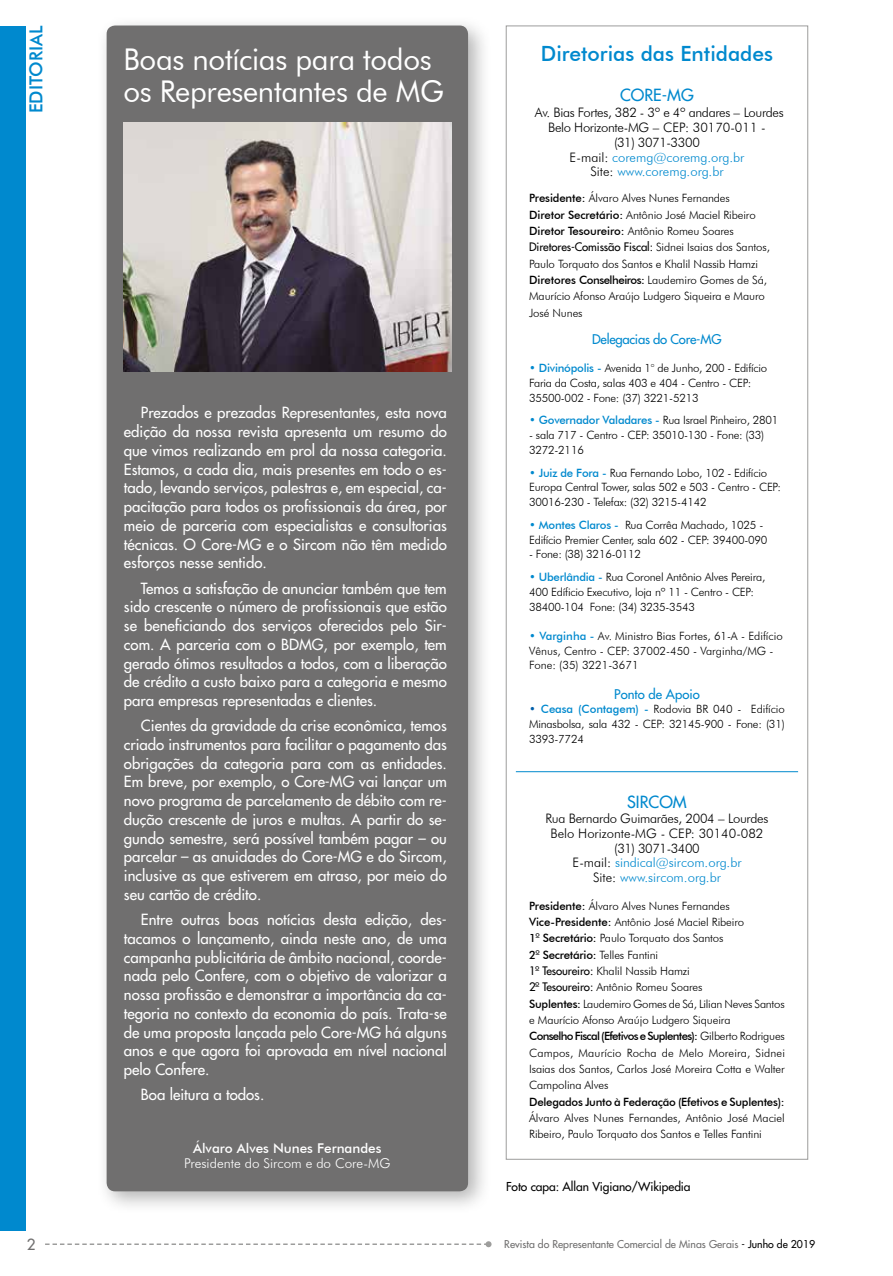
<style>
.page{position:relative;width:893px;height:1276px;background:#fff}
.page>*{position:absolute;margin:0;border:0;box-sizing:border-box;transform-origin:0 0}
.t1{font:30px/31.5px "Futura BT";letter-spacing:-.01em;color:#fff}
.t2{font:500 21px "Futura BT";color:#0089ce}
.t3{font:500 18px "Futura BT";color:#0089ce}
.t4{font:16.35px "Futura LT";color:#0089ce}
.t5{font:15px/18.8px "Futura LT";color:#fff;text-align:justify}
.t6{font:15px "Futura LT";color:#706f6f}
.t7{font:300 13.5px "Futura BT";color:#fff}
.t8{font:500 13.5px "Futura BT";color:#fff}
.t9{font:300 13.05px/14.7px "Futura BT";letter-spacing:-.025em;color:#000;text-align:center}
.t10{font:300 13.05px/14.7px "Futura BT";color:#000;text-align:center}
.t11{font:13.05px "Futura LT";letter-spacing:-.02em;color:#0089ce}
.t12{font:13.05px "Futura LT";color:#0089ce}
.t13{font:12px "Futura LT";letter-spacing:-.005em;color:#000}
.t14{font:300 11.4px/16.4px "Futura BT";letter-spacing:-.01em;color:#000}
.t15{font:11.4px "Futura";letter-spacing:-.01em;color:#000}
.t16{font:500 11.4px "Futura BT";letter-spacing:-.02em;color:#000}
.t17{font:10.5px "Futura LT";color:#706f6f}
.s1{color:#0089ce}
.s2{font-weight:500}
.s3{font-family:"Futura BT";font-weight:300}
.s4{font-weight:500;color:#0089ce}
.s5{font-weight:500;color:#005faa}
.s6{font-family:"Futura";font-weight:400}
.s7{color:#000}
</style>
<div class="page">
<svg style="left:45px;top:1241px;width:447px;height:6px"></svg>
<div style="left:95px;top:14px;width:397px;height:1201px;background:#000;opacity:.3"></div>
<div style="left:107px;top:26px;width:361px;height:1165px;background:#706f6f;border-radius:9px"></div>
<img style="left:123px;top:123px;width:328px;height:248px">
<div style="left:506px;top:26px;width:302px;height:1133px;background:#fff;border:1px solid #9d9d9c"></div>
<hr style="left:516px;top:771px;width:282px;height:1px;background:#0089ce">
<div style="left:0;top:26px;width:26px;height:1204px;background:#0089ce"></div>
<h3 class="t3" style="left:25px;top:113px;width:89px;rotate:-90deg">EDITORIAL</h3>
<h1 class="t1" style="left:123px;top:43px;width:322px">Boas notícias para todos os Representantes de MG</h1>
<h2 class="t2" style="left:541px;top:41px;width:234px">Diretorias das Entidades</h2>
<h3 class="t4" style="left:620px;top:84px;width:75px">CORE-MG</h3>
<p class="t9" style="left:535px;top:105px;width:250px">Av. Bias Fortes, 382 - 3º e 4º andares – Lourdes<br>Belo Horizonte-MG – CEP: 30170-011 -<br>(31) 3071-3300<br>E-mail: <span class="s1">coremg@coremg.org.br<br></span>Site: <span class="s1">www.coremg.org.br</span></p>
<p class="t14" style="left:529px;top:190px;width:228px"><span class="s2">Presidente:</span> Álvaro Alves Nunes Fernandes<br><span class="s2">Diretor Secretário:</span> Antônio José Maciel Ribeiro<br><span class="s2">Diretor Tesoureiro:</span> Antônio Romeu Soares</p>
<p class="t15" style="left:529px;top:240px;width:242px">Diretores-Comissão Fiscal: <span class="s3">Sidnei Isaias dos Santos,</span></p>
<p class="t14" style="left:529px;top:255px;width:239px">Paulo Torquato dos Santos e Khalil Nassib Hamzi <span class="s2">Diretores Conselheiros:</span> Laudemiro Gomes de Sá, Maurício Afonso Araújo Ludgero Siqueira e Mauro José Nunes</p>
<p class="t11" style="left:592px;top:331px;width:131px">Delegacias do Core-MG</p>
<p class="t14" style="left:529px;top:361px;width:240px;line-height:14.7px"><span class="s4">• Divinópolis -</span> Avenida 1° de Junho, 200 - Edifício<br>Faria da Costa, salas 403 e 404 - Centro - CEP:<br>35500-002 - Fone: (37) 3221-5213</p>
<p class="t14" style="left:529px;top:412px;width:251px"><span class="s4">• Governador Valadares -</span> Rua Israel Pinheiro, 2801</p>
<p class="t14" style="left:529px;top:427px;width:237px;line-height:14.7px">- sala 717 - Centro - CEP: 35010-130 - Fone: (33)<br>3272-2116</p>
<p class="t14" style="left:529px;top:465px;width:253px;line-height:14.7px"><span class="s4">• Juiz de Fora -</span> Rua Fernando Lobo, 102 - Edifício<br>Europa Central Tower, salas 502 e 503 - Centro - CEP:<br>30016-230 - Telefax: (32) 3215-4142</p>
<p class="t14" style="left:529px;top:517px;width:240px;line-height:14.7px"><span class="s4">• Montes Claros -</span> Rua Corrêa Machado, 1025 -<br>Edifício Premier Center, sala 602 - CEP: 39400-090</p>
<p class="t14" style="left:529px;top:546px;width:113px">- Fone: (38) 3216-0112</p>
<p class="t14" style="left:529px;top:569px;width:238px;line-height:14.7px"><span class="s4">• Uberlândia -</span> Rua Coronel Antônio Alves Pereira,<br>400 Edíficio Executivo, loja nº 11 - Centro - CEP:<br>38400-104 Fone: (34) 3235-3543</p>
<p class="t14" style="left:529px;top:628px;width:255px;line-height:14.7px"><span class="s4">• Varginha -</span> Av. Ministro Bias Fortes, 61-A - Edifício<br>Vênus, Centro - CEP: 37002-450 - Varginha/MG -<br>Fone: (35) 3221-3671</p>
<p class="t12" style="left:614px;top:685px;width:87px">Ponto de Apoio</p>
<p class="t14" style="left:529px;top:702px;width:257px;line-height:14.7px;text-align:justify"><span class="s5">•</span> <span class="s4">Ceasa (Contagem) -</span> Rodovia BR 040 - Edifício Minasbolsa, sala 432 - CEP: 32145-900 - Fone: (31)<br>3393-7724</p>
<p class="t5" style="left:124px;top:403px;width:324px;text-indent:17px">Prezados e prezadas Representantes, esta nova edição da nossa revista apresenta um resumo do que vimos realizando em prol da nossa categoria.<br>Estamos, a cada dia, mais presentes em todo o es&shy;tado, levando serviços, palestras e, em especial, ca&shy;pacitação para todos os profissionais da área, por meio de parceria com especialistas e consultorias técnicas. O Core-MG e o Sircom não têm medido esforços nesse sentido.</p>
<p class="t5" style="left:124px;top:578px;width:324px;text-indent:17px">Temos a satisfação de anunciar também que tem sido crescente o número de profissionais que estão se beneficiando dos serviços oferecidos pelo Sir&shy;com. A parceria com o BDMG, por exemplo, tem gerado ótimos resultados a todos, com a liberação de crédito a custo baixo para a categoria e mesmo para empresas representadas e clientes.</p>
<p class="t5" style="left:124px;top:716px;width:324px;text-indent:17px">Cientes da gravidade da crise econômica, temos criado instrumentos para facilitar o pagamento das obrigações da categoria para com as entidades.<br>Em breve, por exemplo, o Core-MG vai lançar um novo programa de parcelamento de débito com re&shy;dução crescente de juros e multas. A partir do se&shy;gundo semestre, será possível também pagar – ou parcelar – as anuidades do Core-MG e do Sircom, inclusive as que estiverem em atraso, por meio do seu cartão de crédito.</p>
<p class="t5" style="left:124px;top:910px;width:324px;text-indent:17px">Entre outras boas notícias desta edição, des&shy;tacamos o lançamento, ainda neste ano, de uma campanha publicitária de âmbito nacional, coorde&shy;nada pelo Confere, com o objetivo de valorizar a nossa profissão e demonstrar a importância da ca&shy;tegoria no contexto da economia do país. Trata-se de uma proposta lançada pelo Core-MG há alguns anos e que agora foi aprovada em nível nacional pelo Confere.</p>
<h3 class="t5" style="left:141px;top:1085px;width:125px">Boa leitura a todos.</h3>
<p class="t8" style="left:193px;top:1139px;width:190px">Álvaro Alves Nunes Fernandes</p>
<p class="t7" style="left:184px;top:1154px;width:208px">Presidente do Sircom e do Core-MG</p>
<h3 class="t4" style="left:627px;top:792px;width:61px">SIRCOM</h3>
<p class="t10" style="left:545px;top:811px;width:225px">Rua Bernardo Guimarães, 2004 – Lourdes<br>Belo Horizonte-MG - CEP: 30140-082 (31) 3071-3400<br>E-mail: <span class="s1">sindical@sircom.org.br<br></span>Site: <span class="s1">www.sircom.org.br</span></p>
<p class="t14" style="left:529px;top:897px;width:257px"><span class="s2">Presidente:</span> Álvaro Alves Nunes Fernandes <span class="s2">Vice-Presidente:</span> Antônio José Maciel Ribeiro<br><span class="s2">1</span><span class="s6">º</span> <span class="s2">Secretário:</span> Paulo Torquato dos Santos<br><span class="s2">2</span><span class="s6">º</span> <span class="s2">Secretário:</span> Telles Fantini<br><span class="s6">1º Tesoureiro:</span> Khalil Nassib Hamzi<br><span class="s6">2º Tesoureiro:</span> Antônio Romeu Soares<br><span class="s2">Suplentes:</span> Laudemiro Gomes de Sá, Lilian Neves Santos e Maurício Afonso Araújo Ludgero Siqueira<br><span class="s2">Conselho Fiscal (Efetivos e Suplentes):</span> Gilberto Rodrigues Campos, Maurício Rocha de Melo Moreira, Sidnei Isaias dos Santos, Carlos José Moreira Cotta e Walter Campolina Alves</p>
<p class="t16" style="left:529px;top:1094px;width:257px">Delegados Junto à Federação (Efetivos e Suplentes):</p>
<p class="t14" style="left:529px;top:1109px;width:257px">Álvaro Alves Nunes Fernandes, Antônio José Maciel<br>Ribeiro, Paulo Torquato dos Santos e Telles Fantini</p>
<p class="t13" style="left:506px;top:1179px;width:186px">Foto capa: Allan Vigiano/Wikipedia</p>
<h3 class="t6" style="left:27px;top:1234px;width:10px">2</h3>
<p class="t17" style="left:504px;top:1237px;width:312px">Revista do Representante Comercial de Minas Gerais <span class="s7">- Junho de 2019</span></p>
</div>
